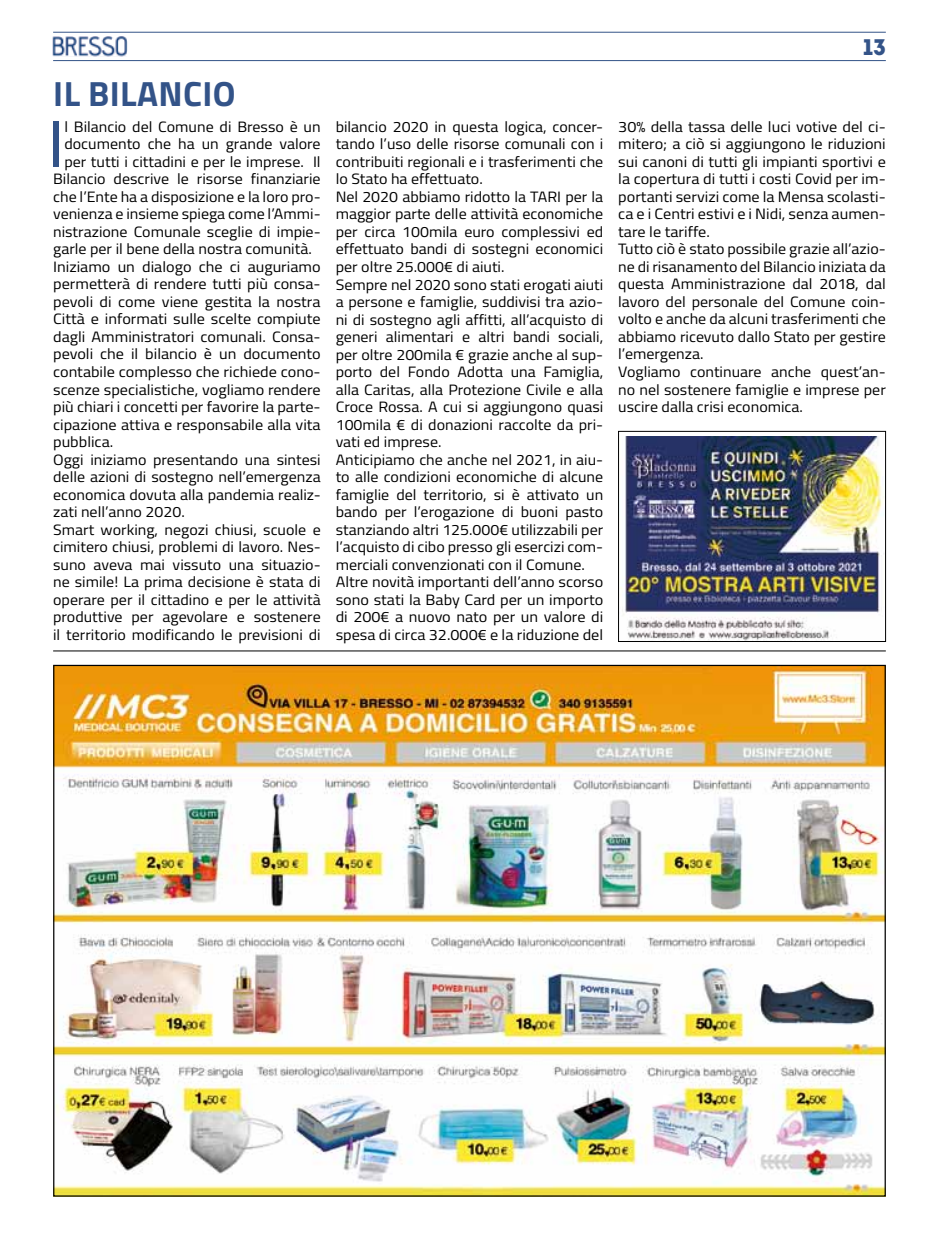
<style>
.page{position:relative;width:939px;height:1241px;background:#fff}
.page>*{position:absolute;margin:0;border:0;box-sizing:border-box;transform-origin:0 0}
.t1{font:65.62px "Titillium";color:#335388;scale:1.07 1}
.t2{font:700 35px "Titillium";color:#335388}
.t3{font:22.5px "Intro";color:#335388}
.t4{font:15px/17.5px "Titillium";color:#000;scale:1.06 1}
.t5{font:15px/17.5px "Titillium";color:#000;scale:1.08 1}
</style>
<div class="page">
<hr style="left:53px;top:32px;width:833px;height:1px;background:#335388">
<hr style="left:53px;top:60px;width:833px;height:1px;background:#335388">
<img style="left:53px;top:37px;width:75px;height:19px">
<img style="left:55px;top:666px;width:829px;height:528px">
<hr style="left:53px;top:650px;width:833px;height:1px;background:#000">
<img style="left:620px;top:436px;width:264px;height:203px">
<div style="left:618px;top:431px;width:268px;height:210px;border:1px solid #000"></div>
<h2 class="t2" style="left:53px;top:67px;width:75px">IL BILANCIO</h2>
<h1 class="t1" style="left:47px;top:96px;width:18px">I</h1>
<p class="t4" style="left:64px;top:117px;width:243px">l Bilancio del Comune di Bresso è un</p>
<p class="t4" style="left:64px;top:135px;width:243px">documento che ha un grande valore</p>
<p class="t4" style="left:64px;top:152px;width:243px">per tutti i cittadini e per le imprese. Il</p>
<p class="t4" style="left:53px;top:170px;width:254px">Bilancio descrive le risorse finanziarie</p>
<p class="t4" style="left:53px;top:187px;width:254px">che l’Ente ha a disposizione e la loro pro-</p>
<p class="t4" style="left:53px;top:205px;width:254px">venienza e insieme spiega come l’Ammi-</p>
<p class="t4" style="left:53px;top:222px;width:254px">nistrazione Comunale sceglie di impie-</p>
<p class="t4" style="left:53px;top:240px;width:246px">garle per il bene della nostra comunità.</p>
<p class="t5" style="left:53px;top:257px;width:249px">Iniziamo un dialogo che ci auguriamo</p>
<p class="t5" style="left:53px;top:275px;width:249px">permetterà di rendere tutti più consa-</p>
<p class="t5" style="left:53px;top:292px;width:249px">pevoli di come viene gestita la nostra</p>
<p class="t5" style="left:53px;top:310px;width:249px">Città e informati sulle scelte compiute</p>
<p class="t5" style="left:53px;top:327px;width:249px">dagli Amministratori comunali. Consa-</p>
<p class="t5" style="left:53px;top:345px;width:249px">pevoli che il bilancio è un documento</p>
<p class="t5" style="left:53px;top:362px;width:249px">contabile complesso che richiede cono-</p>
<p class="t5" style="left:53px;top:380px;width:249px">scenze specialistiche, vogliamo rendere</p>
<p class="t5" style="left:53px;top:397px;width:249px">più chiari i concetti per favorire la parte-</p>
<p class="t5" style="left:53px;top:415px;width:249px">cipazione attiva e responsabile alla vita</p>
<p class="t5" style="left:53px;top:432px;width:57px">pubblica.</p>
<p class="t4" style="left:53px;top:449px;width:254px">Oggi iniziamo presentando una sintesi</p>
<p class="t4" style="left:53px;top:467px;width:254px">delle azioni di sostegno nell’emergenza</p>
<p class="t4" style="left:53px;top:485px;width:254px">economica dovuta alla pandemia realiz-</p>
<p class="t4" style="left:53px;top:502px;width:126px">zati nell’anno 2020.</p>
<p class="t4" style="left:53px;top:520px;width:254px">Smart working, negozi chiusi, scuole e</p>
<p class="t4" style="left:53px;top:537px;width:254px">cimitero chiusi, problemi di lavoro. Nes-</p>
<p class="t4" style="left:53px;top:555px;width:254px">suno aveva mai vissuto una situazio-</p>
<p class="t4" style="left:53px;top:572px;width:254px">ne simile! La prima decisione è stata di</p>
<p class="t4" style="left:53px;top:590px;width:254px">operare per il cittadino e per le attività</p>
<p class="t4" style="left:53px;top:607px;width:254px">produttive per agevolare e sostenere</p>
<p class="t4" style="left:53px;top:625px;width:254px">il territorio modificando le previsioni di</p>
<h3 class="t3" style="left:863px;top:33px;width:24px">13</h3>
<p class="t4" style="left:336px;top:117px;width:254px">bilancio 2020 in questa logica, concer&shy;tando l’uso delle risorse comunali con i contribuiti regionali e i trasferimenti che lo Stato ha effettuato.<br>Nel 2020 abbiamo ridotto la TARI per la maggior parte delle attività economiche per circa 100mila euro complessivi ed effettuato bandi di sostegni economici per oltre 25.000€ di aiuti.<br>Sempre nel 2020 sono stati erogati aiuti a persone e famiglie, suddivisi tra azio&shy;ni di sostegno agli affitti, all’acquisto di generi alimentari e altri bandi sociali, per oltre 200mila € grazie anche al sup&shy;porto del Fondo Adotta una Famiglia, alla Caritas, alla Protezione Civile e alla Croce Rossa. A cui si aggiungono quasi 100mila € di donazioni raccolte da pri&shy;vati ed imprese.<br>Anticipiamo che anche nel 2021, in aiu&shy;to alle condizioni economiche di alcune famiglie del territorio, si è attivato un bando per l’erogazione di buoni pasto stanziando altri 125.000€ utilizzabili per l’acquisto di cibo presso gli esercizi com&shy;merciali convenzionati con il Comune.<br>Altre novità importanti dell’anno scorso sono stati la Baby Card per un importo di 200€ a nuovo nato per un valore di spesa di circa 32.000€ e la riduzione del</p>
<p class="t5" style="left:618px;top:117px;width:249px">30% della tassa delle luci votive del ci&shy;mitero; a ciò si aggiungono le riduzioni sui canoni di tutti gli impianti sportivi e la copertura di tutti i costi Covid per im&shy;portanti servizi come la Mensa scolasti&shy;ca e i Centri estivi e i Nidi, senza aumen&shy;tare le tariffe.<br>Tutto ciò è stato possibile grazie all’azio&shy;ne di risanamento del Bilancio iniziata da questa Amministrazione dal 2018, dal lavoro del personale del Comune coin&shy;volto e anche da alcuni trasferimenti che abbiamo ricevuto dallo Stato per gestire l’emergenza.<br>Vogliamo continuare anche quest’an&shy;no nel sostenere famiglie e imprese per uscire dalla crisi economica.</p>
</div>
